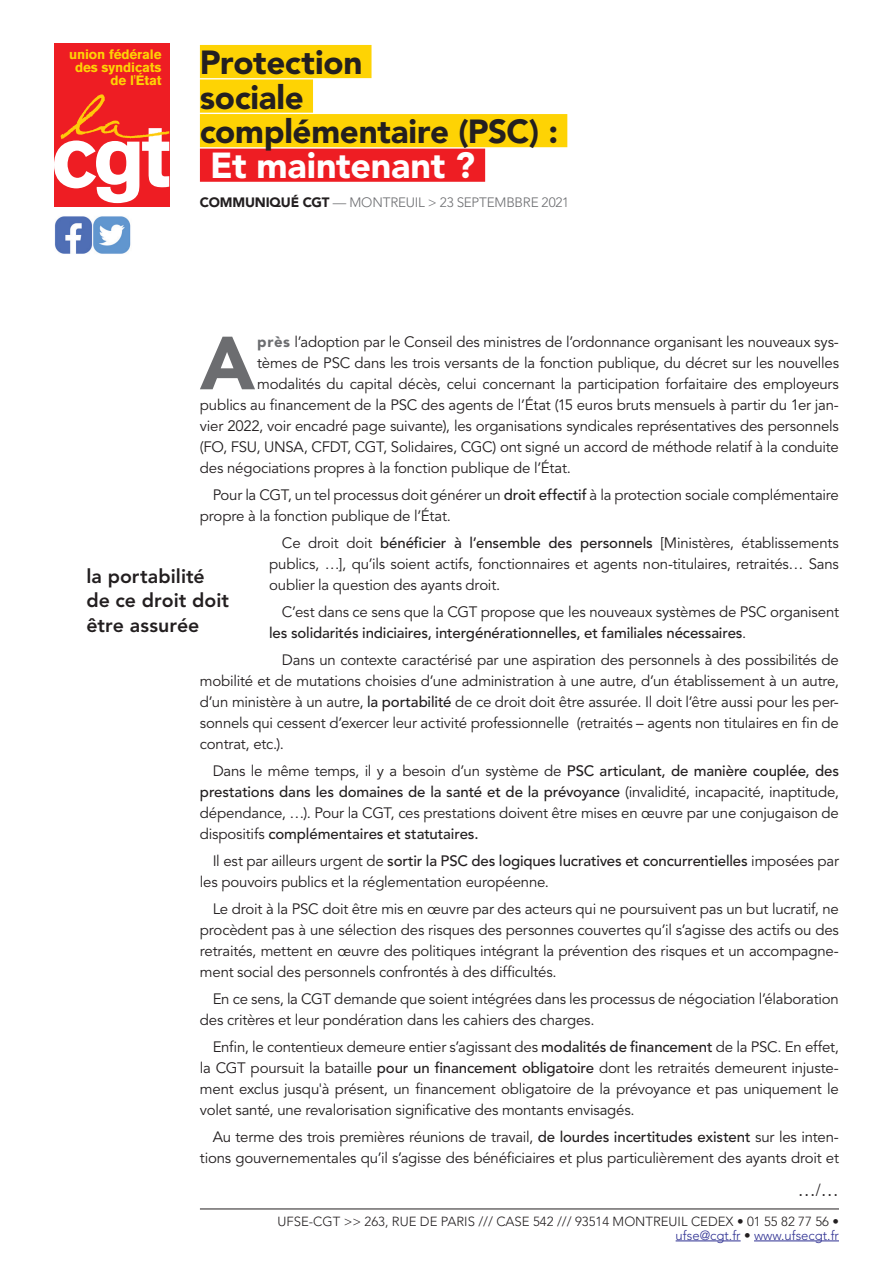
<style>
.page{position:relative;width:893px;height:1263px;background:#fff}
.page>*{position:absolute;margin:0;border:0;box-sizing:border-box;transform-origin:0 0}
.UGFF-CORPS__PREMIER{font:900 74.25px "Avenir LT Std";color:#6c6d70}
.UGFF-CORPS__PREMIER-2{font:900 36px "Avenir LT Std";letter-spacing:-.01em;color:#fff}
.UGFF-CORPS__PREMIER-3{font:900 33.15px "Avenir LT Std";letter-spacing:-.01em;color:#231f20}
.UGFF_ENCART{font:800 19.5px/24px "Avenir LT Std";color:#231f20}
.t1{font:18px "Times";color:#231f20}
.UGFF-CORPS__PREMIER-4{font:15px/21px "Avenir LT Std";letter-spacing:-.015em;color:#231f20;text-align:justify}
.UGFF-CORPS__PREMIER-5{font:500 15px/21px "Avenir LT Std";letter-spacing:-.01em;color:#231f20}
.UGFF-CORPS__PREMIER-6{font:300 13.5px "Avenir LT Std";letter-spacing:-.015em;color:#6c6d70}
.t2{font:700 13.5px/13px "Akzidenz Grotesk BQ";letter-spacing:-.01em;color:#fed304;text-align:right}
.t3{font:300 13.2px "Avenir LT Std";color:#231f20}
.t4{font:300 13.2px "Avenir LT Std";color:#2e3092}
.s1{font-weight:900;color:#231f20}
.s2{font-weight:900;color:#6c6d70}
.s3{font-weight:500}
.s4{font-weight:400}
.s5{color:#231f20}
</style>
<div class="page">
<div style="left:200px;top:45px;width:171px;height:33px;background:#fed304"></div>
<div style="left:200px;top:79px;width:113px;height:34px;background:#fed304"></div>
<div style="left:200px;top:114px;width:367px;height:33px;background:#fed304"></div>
<div style="left:200px;top:149px;width:285px;height:33px;background:#ee1d23"></div>
<hr style="left:676px;top:1240px;width:65px;height:1px;background:#2e3092">
<hr style="left:754px;top:1240px;width:85px;height:1px;background:#2e3092">
<hr style="left:200px;top:1209px;width:639px;height:1px;background:#231f20">
<div style="left:54px;top:43px;width:115px;height:163px;background:#ee1d23"></div>
<svg style="left:54px;top:94px;width:115px;height:109px"></svg>
<img style="left:54px;top:216px;width:77px;height:38px">
<p class="t2" style="left:69px;top:48px;width:94px">union fédérale</p>
<p class="t2" style="left:75px;top:61px;width:88px">des syndicats de l'État</p>
<p class="UGFF-CORPS__PREMIER-3" style="left:200px;top:42px;width:164px">Protection</p>
<p class="UGFF-CORPS__PREMIER-3" style="left:200px;top:77px;width:105px">sociale</p>
<p class="UGFF-CORPS__PREMIER-3" style="left:200px;top:111px;width:360px">complémentaire (PSC) :</p>
<p class="UGFF-CORPS__PREMIER-2" style="left:210px;top:143px;width:266px">Et maintenant ?</p>
<p class="UGFF-CORPS__PREMIER-6" style="left:200px;top:194px;width:371px"><span class="s1">COMMUNIQUÉ CGT</span> — MONTREUIL &gt; 23 SEPTEMBBRE 2021</p>
<p class="UGFF-CORPS__PREMIER" style="left:200px;top:318px;width:57px">A</p>
<p class="UGFF-CORPS__PREMIER-4" style="left:257px;top:332px;width:583px"><span class="s2">près</span> l’adoption par le Conseil des ministres de l’ordonnance organisant les nouveaux sys-</p>
<p class="UGFF-CORPS__PREMIER-4" style="left:257px;top:353px;width:583px">tèmes de PSC dans les trois versants de la fonction publique, du décret sur les nouvelles</p>
<p class="UGFF-CORPS__PREMIER-4" style="left:257px;top:374px;width:583px">modalités du capital décès, celui concernant la participation forfaitaire des employeurs</p>
<p class="UGFF-CORPS__PREMIER-4" style="left:200px;top:395px;width:641px">publics au financement de la PSC des agents de l’État (15 euros bruts mensuels à partir du 1er jan-</p>
<p class="UGFF-CORPS__PREMIER-4" style="left:200px;top:416px;width:640px">vier 2022, voir encadré page suivante), les organisations syndicales représentatives des personnels</p>
<p class="UGFF-CORPS__PREMIER-4" style="left:200px;top:437px;width:640px">(FO, FSU, UNSA, CFDT, CGT, Solidaires, CGC) ont signé un accord de méthode relatif à la conduite</p>
<p class="UGFF-CORPS__PREMIER-4" style="left:200px;top:458px;width:373px">des négociations propres à la fonction publique de l’État.</p>
<p class="UGFF-CORPS__PREMIER-4" style="left:200px;top:485px;width:640px;text-indent:13px">Pour la CGT, un tel processus doit générer un <span class="s3">droit effectif</span> à la protection sociale complémentaire propre à la fonction publique de l’État.</p>
<p class="UGFF-CORPS__PREMIER-4" style="left:269px;top:533px;width:571px;text-indent:13px">Ce droit doit <span class="s3">bénéficier à l’ensemble des personnels</span> [Ministères, établissements publics, …], qu’ils soient actifs, fonctionnaires et agents non-titulaires, retraités… Sans oublier la question des ayants droit.</p>
<p class="UGFF-CORPS__PREMIER-5" style="left:269px;top:602px;width:571px;text-indent:13px"><span class="s4">C’est dans ce sens que la CGT propose que les nouveaux systèmes de PSC organisent </span>les solidarités indiciaires, intergénérationnelles, et familiales nécessaires<span class="s4">.</span></p>
<p class="UGFF-CORPS__PREMIER-4" style="left:200px;top:650px;width:641px;text-indent:82px">Dans un contexte caractérisé par une aspiration des personnels à des possibilités de mobilité et de mutations choisies d’une administration à une autre, d’un établissement à un autre, d’un ministère à un autre, <span class="s3">la portabilité</span> de ce droit doit être assurée. Il doit l’être aussi pour les per&shy;sonnels qui cessent d’exercer leur activité professionnelle (retraités – agents non titulaires en fin de contrat, etc.).</p>
<p class="UGFF-CORPS__PREMIER-4" style="left:200px;top:761px;width:641px;text-indent:13px">Dans le même temps, il y a besoin d’un système de <span class="s3">PSC articulant, de manière couplée, des prestations dans les domaines de la santé et de la prévoyance</span> (invalidité, incapacité, inaptitude, dépendance, …). Pour la CGT, ces prestations doivent être mises en œuvre par une conjugaison de dispositifs <span class="s3">complémentaires et statutaires.</span></p>
<p class="UGFF-CORPS__PREMIER-4" style="left:200px;top:851px;width:641px;text-indent:13px">Il est par ailleurs urgent de <span class="s3">sortir la PSC des logiques lucratives et concurrentielles</span> imposées par les pouvoirs publics et la réglementation européenne.</p>
<p class="UGFF-CORPS__PREMIER-4" style="left:200px;top:899px;width:641px;text-indent:13px">Le droit à la PSC doit être mis en œuvre par des acteurs qui ne poursuivent pas un but lucratif, ne procèdent pas à une sélection des risques des personnes couvertes qu’il s’agisse des actifs ou des retraités, mettent en œuvre des politiques intégrant la prévention des risques et un accompagne&shy;ment social des personnels confrontés à des difficultés.</p>
<p class="UGFF-CORPS__PREMIER-4" style="left:200px;top:989px;width:640px;text-indent:13px">En ce sens, la CGT demande que soient intégrées dans les processus de négociation l’élaboration des critères et leur pondération dans les cahiers des charges.</p>
<p class="UGFF-CORPS__PREMIER-4" style="left:200px;top:1037px;width:641px;text-indent:13px">Enfin, le contentieux demeure entier s’agissant des <span class="s3">modalités de financement</span> de la PSC. En effet, la CGT poursuit la bataille <span class="s3">pour un financement obligatoire</span> dont les retraités demeurent injuste&shy;ment exclus jusqu'à présent, un financement obligatoire de la prévoyance et pas uniquement le volet santé, une revalorisation significative des montants envisagés.</p>
<p class="UGFF-CORPS__PREMIER-4" style="left:200px;top:1127px;width:641px;text-align:right">Au terme des trois premières réunions de travail, <span class="s3">de lourdes incertitudes existent</span> sur les inten&shy;tions gouvernementales qu’il s’agisse des bénéficiaires et plus particulièrement des ayants droit et</p>
<p class="UGFF_ENCART" style="left:86px;top:565px;width:144px">la portabilité de ce droit doit être assurée</p>
<p class="t1" style="left:798px;top:1173px;width:43px">…/…</p>
<p class="t3" style="left:278px;top:1214px;width:563px">UFSE-CGT &gt;&gt; 263, RUE DE PARIS /// CASE 542 /// 93514 MONTREUIL CEDEX • 01 55 82 77 56 •</p>
<p class="t4" style="left:676px;top:1227px;width:165px">ufse@cgt.fr <span class="s5">•</span> www.ufsecgt.fr</p>
</div>
